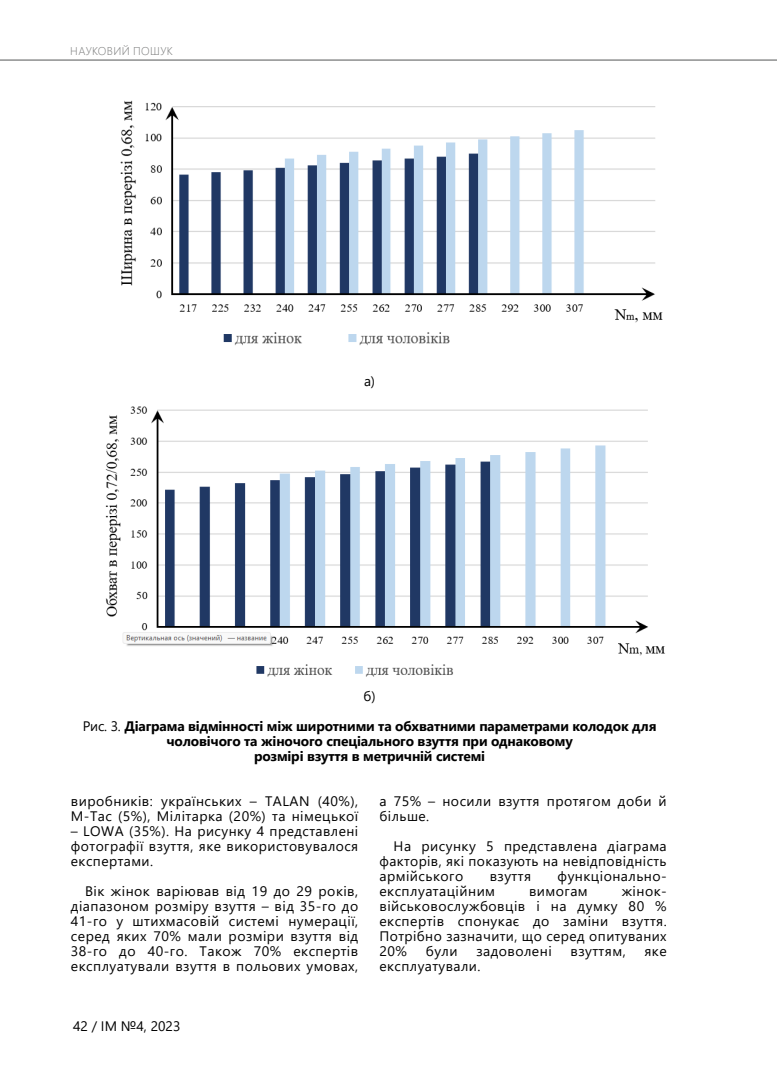
<style>
.page{position:relative;width:777px;height:1086px;background:#fff}
.page>*{position:absolute;margin:0;border:0;box-sizing:border-box;transform-origin:0 0}
.t1{font:13.75px/15px "Segoe UI";letter-spacing:.035em;color:#000;text-align:justify}
.t2{font:700 13.75px/15px "Segoe UI";letter-spacing:-.015em;color:#000;text-align:center}
.t3{font:300 11.25px "Segoe UI";letter-spacing:.04em;color:#777878}
.s1{font-weight:400}
</style>
<div class="page">
<hr style="left:0;top:59px;width:776px;height:2px;background:#777878">
<img style="left:120px;top:100px;width:543px;height:245px">
<img style="left:105px;top:406px;width:560px;height:271px">
<p class="t3" style="left:70px;top:40px;width:104px">НАУКОВИЙ ПОШУК</p>
<p class="t1" style="left:364px;top:372px;width:12px">а)</p>
<p class="t1" style="left:363px;top:687px;width:13px">б)</p>
<p class="t2" style="left:83px;top:717px;width:575px"><span class="s1">Рис. 3.</span> Діаграма відмінності між широтними та обхватними параметрами колодок для чоловічого та жіночого спеціального взуття при однаковому<br>розмірі взуття в метричній системі</p>
<p class="t1" style="left:71px;top:792px;width:289px">виробників: українських – TALAN (40%),<br>M-Tac (5%), Мілітарка (20%) та німецької</p>
<p class="t1" style="left:71px;top:822px;width:289px">– LOWA (35%). На рисунку 4 представлені фотографії взуття, яке використовувалося експертами.</p>
<p class="t1" style="left:71px;top:882px;width:289px;text-indent:14px">Вік жінок варіював від 19 до 29 років, діапазоном розміру взуття – від 35-го до 41-го у штихмасовій системі нумерації, серед яких 70% мали розміри взуття від 38-го до 40-го. Також 70% експертів експлуатували взуття в польових умовах,</p>
<p class="t1" style="left:73px;top:1017px;width:109px">42 / ІМ №4, 2023</p>
<p class="t1" style="left:379px;top:792px;width:289px">а 75% – носили взуття протягом доби й більше.</p>
<p class="t1" style="left:379px;top:837px;width:289px;text-indent:14px">На рисунку 5 представлена діаграма факторів, які показують на невідповідність армійського</p>
<p class="t1" style="left:489px;top:867px;width:43px">взуття</p>
<p class="t1" style="left:557px;top:867px;width:111px">функціонально-</p>
<p class="t1" style="left:379px;top:882px;width:117px">експлуатаційним</p>
<p class="t1" style="left:529px;top:882px;width:60px">вимогам</p>
<p class="t1" style="left:379px;top:882px;width:289px;text-indent:242px">жінок&shy;військовослужбовців і на думку 80 % експертів спонукає до заміни взуття.<br>Потрібно зазначити, що серед опитуваних 20%</p>
<p class="t1" style="left:425px;top:942px;width:33px">були</p>
<p class="t1" style="left:476px;top:942px;width:77px">задоволені</p>
<p class="t1" style="left:570px;top:942px;width:57px">взуттям,</p>
<p class="t1" style="left:644px;top:942px;width:24px">яке</p>
<p class="t1" style="left:379px;top:957px;width:102px">експлуатували.</p>
</div>
